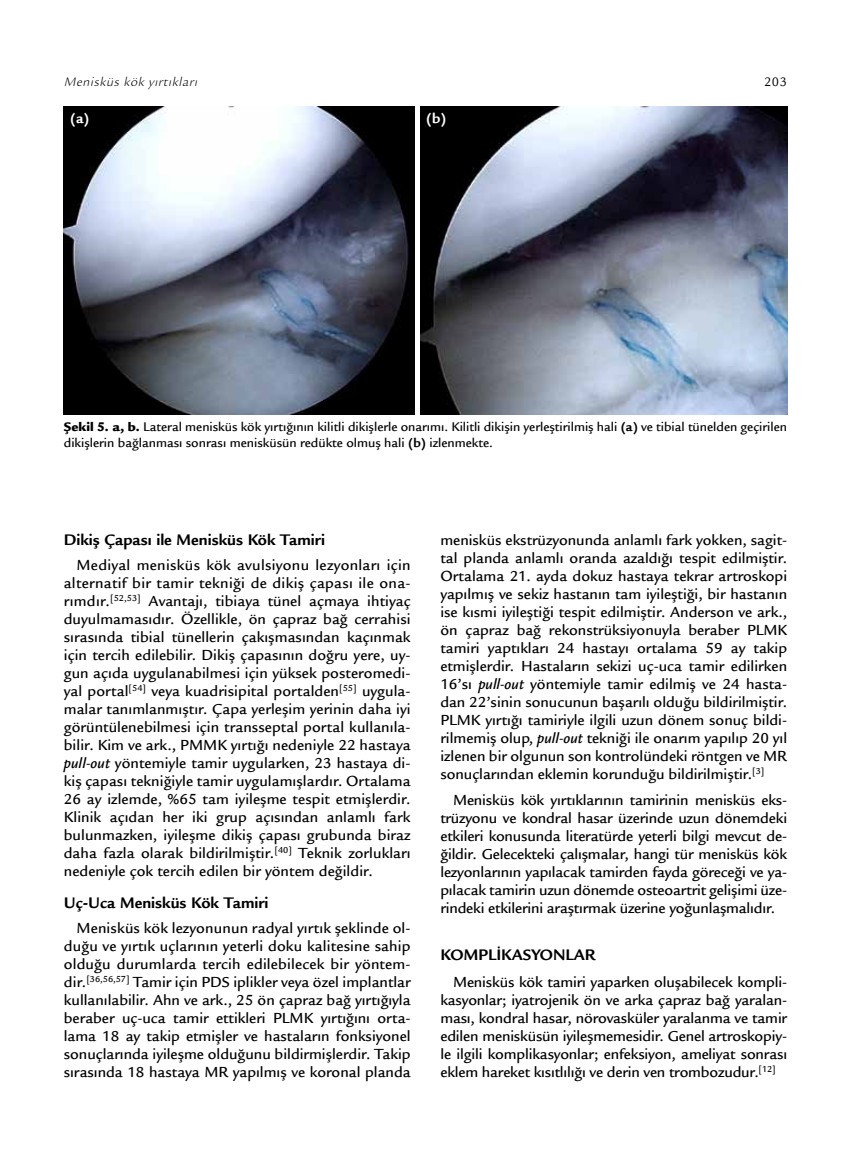
<style>
.page{position:relative;width:851px;height:1149px;background:#fff}
.page>*{position:absolute;margin:0;border:0;box-sizing:border-box;transform-origin:0 0}
.t1{font:700 16.5px "Legacy Sans Std";color:#000}
.t2{font:500 15.75px/18px "Legacy Sans Std";color:#000;text-align:justify}
.t3{font:700 15px "Legacy Sans Std";color:#fff}
.t4{font:500 13.5px/16.2px "Legacy Sans Std";color:#000}
.t5{font:italic 13.5px "ITC Legacy Sans Std";letter-spacing:.05em;color:#000}
.t6{font:13.5px "Legacy Sans Std";color:#000}
.s1{font-weight:900}
.s2{font-weight:700}
.s3{font-style:italic}
</style>
<div class="page">
<img style="left:64px;top:106px;width:350px;height:308px">
<img style="left:420px;top:106px;width:367px;height:308px">
<p class="t5" style="left:64px;top:74px;width:135px">Menisküs kök yırtıkları</p>
<p class="t6" style="left:764px;top:74px;width:25px">203</p>
<p class="t3" style="left:70px;top:109px;width:21px">(a)</p>
<p class="t3" style="left:426px;top:109px;width:22px">(b)</p>
<p class="t4" style="left:64px;top:418px;width:724px"><span class="s1">Şekil 5. a, b.</span> Lateral menisküs kök yırtığının kilitli dikişlerle onarımı. Kilitli dikişin yerleştirilmiş hali <span class="s2">(a)</span> ve tibial tünelden geçirilen dikişlerin bağlanması sonrası menisküsün redükte olmuş hali <span class="s2">(b)</span> izlenmekte.</p>
<p class="t1" style="left:64px;top:530px;width:263px">Dikiş Çapası ile Menisküs Kök Tamiri</p>
<p class="t2" style="left:64px;top:555px;width:348px;text-indent:13px">Mediyal menisküs kök avulsiyonu lezyonları için alternatif bir tamir tekniği de dikiş çapası ile ona&shy;rımdır.<sup>[52,53]</sup> Avantajı, tibiaya tünel açmaya ihtiyaç duyulmamasıdır. Özellikle, ön çapraz bağ cerrahisi sırasında tibial tünellerin çakışmasından kaçınmak için tercih edilebilir. Dikiş çapasının doğru yere, uy&shy;gun açıda uygulanabilmesi için yüksek posteromedi&shy;yal portal<sup>[54]</sup> veya kuadrisipital portalden<sup>[55]</sup> uygula&shy;malar tanımlanmıştır. Çapa yerleşim yerinin daha iyi görüntülenebilmesi için transseptal portal kullanıla&shy;bilir. Kim ve ark., PMMK yırtığı nedeniyle 22 hastaya <span class="s3">pull-out</span> yöntemiyle tamir uygularken, 23 hastaya di&shy;kiş çapası tekniğiyle tamir uygulamışlardır. Ortalama 26 ay izlemde, %65 tam iyileşme tespit etmişlerdir.<br>Klinik açıdan her iki grup açısından anlamlı fark bulunmazken, iyileşme dikiş çapası grubunda biraz daha fazla olarak bildirilmiştir.<sup>[40]</sup> Teknik zorlukları nedeniyle çok tercih edilen bir yöntem değildir.</p>
<p class="t1" style="left:64px;top:893px;width:206px">Uç-Uca Menisküs Kök Tamiri</p>
<p class="t2" style="left:64px;top:918px;width:348px;text-indent:13px">Menisküs kök lezyonunun radyal yırtık şeklinde ol&shy;duğu ve yırtık uçlarının yeterli doku kalitesine sahip olduğu durumlarda tercih edilebilecek bir yöntem&shy;dir.<sup>[36,56,57]</sup> Tamir için PDS iplikler veya özel implantlar kullanılabilir. Ahn ve ark., 25 ön çapraz bağ yırtığıyla beraber uç-uca tamir ettikleri PLMK yırtığını orta&shy;lama 18 ay takip etmişler ve hastaların fonksiyonel sonuçlarında iyileşme olduğunu bildirmişlerdir. Takip sırasında 18 hastaya MR yapılmış ve koronal planda</p>
<p class="t2" style="left:440px;top:530px;width:348px">menisküs ekstrüzyonunda anlamlı fark yokken, sagit&shy;tal planda anlamlı oranda azaldığı tespit edilmiştir.<br>Ortalama 21. ayda dokuz hastaya tekrar artroskopi yapılmış ve sekiz hastanın tam iyileştiği, bir hastanın ise kısmi iyileştiği tespit edilmiştir. Anderson ve ark., ön çapraz bağ rekonstrüksiyonuyla beraber PLMK tamiri yaptıkları 24 hastayı ortalama 59 ay takip etmişlerdir. Hastaların sekizi uç-uca tamir edilirken 16’sı <span class="s3">pull-out</span> yöntemiyle tamir edilmiş ve 24 hasta&shy;dan 22’sinin sonucunun başarılı olduğu bildirilmiştir.<br>PLMK yırtığı tamiriyle ilgili uzun dönem sonuç bildi&shy;rilmemiş olup, <span class="s3">pull-out</span> tekniği ile onarım yapılıp 20 yıl izlenen bir olgunun son kontrolündeki röntgen ve MR sonuçlarından eklemin korunduğu bildirilmiştir.<sup>[3]</sup></p>
<p class="t2" style="left:440px;top:791px;width:348px;text-indent:13px">Menisküs kök yırtıklarının tamirinin menisküs eks&shy;trüzyonu ve kondral hasar üzerinde uzun dönemdeki etkileri konusunda literatürde yeterli bilgi mevcut de&shy;ğildir. Gelecekteki çalışmalar, hangi tür menisküs kök lezyonlarının yapılacak tamirden fayda göreceği ve ya&shy;pılacak tamirin uzun dönemde osteoartrit gelişimi üze&shy;rindeki etkilerini araştırmak üzerine yoğunlaşmalıdır.</p>
<p class="t1" style="left:440px;top:945px;width:157px">KOMPLİKASYONLAR</p>
<p class="t2" style="left:440px;top:972px;width:348px;text-indent:13px">Menisküs kök tamiri yaparken oluşabilecek kompli&shy;kasyonlar; iyatrojenik ön ve arka çapraz bağ yaralan&shy;ması, kondral hasar, nörovasküler yaralanma ve tamir edilen menisküsün iyileşmemesidir. Genel artroskopiy&shy;le ilgili komplikasyonlar; enfeksiyon, ameliyat sonrası eklem hareket kısıtlılığı ve derin ven trombozudur.<sup>[12]</sup></p>
</div>
